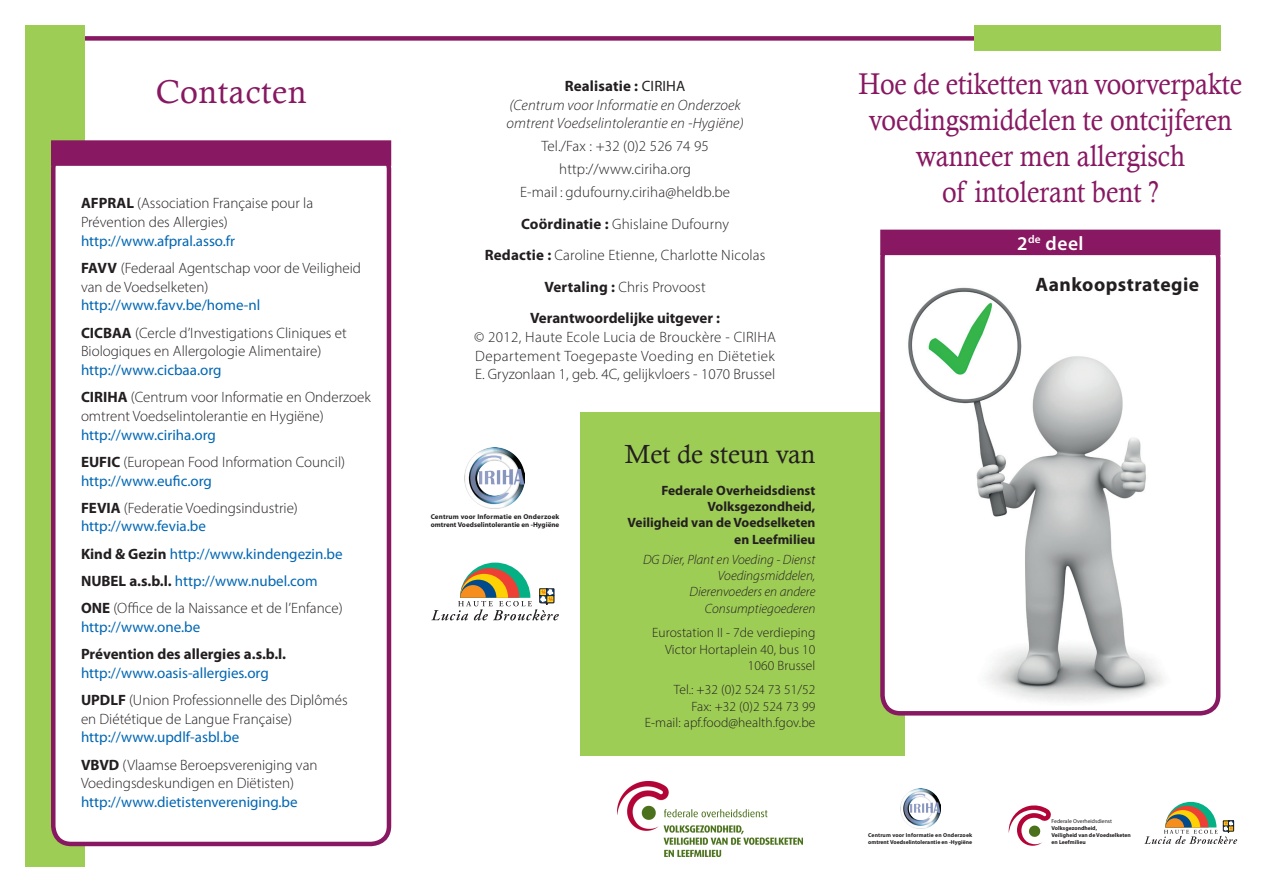
<style>
.page{position:relative;width:1263px;height:893px;background:#fff}
.page>*{position:absolute;margin:0;border:0;box-sizing:border-box;transform-origin:0 0}
.t1{font:33px "Calisto";letter-spacing:.025em;color:#871861}
.t2{font:30px/36px "Calisto";color:#871861;text-align:center;scale:.9 1}
.t3{font:26.25px "Calisto";color:#231f20}
.t4{font:700 19.5px "Myriad Pro";letter-spacing:.025em;color:#231f20}
.t5{font:600 19.5px "Myriad Pro";color:#fff}
.t6{font:300 15px/18.8px "Myriad Pro";color:#231f20}
.t7{font:15px "Myriad Pro";color:#0166b3}
.t8{font:700 15px "Myriad Pro";color:#231f20}
.t9{font:italic 300 15px/18.8px "Myriad Pro";letter-spacing:.01em;color:#231f20}
.t10{font:300 15px "Myriad Pro";letter-spacing:.02em;color:#231f20}
.t11{font:300 15px "Myriad Pro";letter-spacing:.03em;color:#231f20}
.t12{font:300 13.5px "Myriad Pro";letter-spacing:.005em;color:#231f20}
.t13{font:italic 300 13.5px/16.2px "Myriad Pro";color:#231f20;text-align:right}
.t14{font:700 13.5px/16.2px "Myriad Pro";color:#231f20;text-align:right}
.t15{font:700 7.05px/8.4px "Myriad Pro";letter-spacing:.005em;color:#231f20}
.t16{font:700 5.7px/6.9px "Myriad Pro";color:#231f20}
.t17{font:5.7px "Myriad Pro";color:#231f20}
.s1{font-weight:700}
.s2{font-weight:700;color:#231f20}
.s3{font-weight:400;color:#0166b3}
.s4{font-weight:400}
</style>
<div class="page">
<div style="left:51px;top:36px;width:957px;height:5px;background:#871861"></div>
<div style="left:26px;top:26px;width:59px;height:841px;background:#9ecd56"></div>
<div style="left:580px;top:412px;width:324px;height:344px;background:#9ecd56"></div>
<div style="left:974px;top:26px;width:246px;height:25px;background:#9ecd56"></div>
<div style="left:53px;top:151px;width:336px;height:693px;background:#fff;border-radius:18px"></div>
<div style="left:51px;top:149px;width:340px;height:697px;border:4px solid #871861;border-radius:18px"></div>
<div style="left:51px;top:140px;width:340px;height:26px;background:#871861;border:4px solid #871861"></div>
<div style="left:882px;top:240px;width:336px;height:473px;background:#fff;border-radius:18px"></div>
<div style="left:880px;top:238px;width:340px;height:478px;border:4px solid #871861;border-radius:18px"></div>
<div style="left:880px;top:230px;width:340px;height:25px;background:#871861"></div>
<img style="left:908px;top:287px;width:255px;height:415px">
<img style="left:617px;top:782px;width:185px;height:75px">
<svg style="left:431px;top:563px;width:128px;height:57px"></svg>
<img style="left:464px;top:447px;width:61px;height:61px">
<svg style="left:1144px;top:802px;width:93px;height:42px"></svg>
<svg style="left:1009px;top:805px;width:42px;height:41px"></svg>
<img style="left:900px;top:788px;width:40px;height:41px">
<p class="t1" style="left:156px;top:72px;width:152px">Contacten</p>
<p class="t6" style="left:81px;top:194px;width:234px"><span class="s1">AFPRAL</span> (Association Française pour la<br>Prévention des Allergies)</p>
<p class="t7" style="left:81px;top:231px;width:156px">http://www.afpral.asso.fr</p>
<p class="t6" style="left:81px;top:258px;width:282px"><span class="s1">FAVV</span> (Federaal Agentschap voor de Veiligheid van de Voedselketen)</p>
<p class="t7" style="left:81px;top:296px;width:181px">http://www.favv.be/home-nl</p>
<p class="t6" style="left:81px;top:323px;width:267px"><span class="s1">CICBAA</span> (Cercle d’Investigations Cliniques et<br>Biologiques en Allergologie Alimentaire)</p>
<p class="t7" style="left:81px;top:361px;width:142px">http://www.cicbaa.org</p>
<p class="t6" style="left:81px;top:388px;width:291px"><span class="s1">CIRIHA</span> (Centrum voor Informatie en Onderzoek omtrent Voedselintolerantie en Hygiëne)</p>
<p class="t7" style="left:81px;top:425px;width:136px">http://www.ciriha.org</p>
<p class="t6" style="left:81px;top:452px;width:266px"><span class="s1">EUFIC</span> (European Food Information Council)</p>
<p class="t7" style="left:81px;top:471px;width:132px">http://www.eufic.org</p>
<p class="t6" style="left:81px;top:498px;width:218px"><span class="s1">FEVIA</span> (Federatie Voedingsindustrie)</p>
<p class="t7" style="left:81px;top:517px;width:126px">http://www.fevia.be</p>
<p class="t7" style="left:81px;top:544px;width:263px"><span class="s2">Kind &amp; Gezin</span> http://www.kindengezin.be</p>
<p class="t7" style="left:81px;top:572px;width:238px"><span class="s2">NUBEL a.s.b.l.</span> http://www.nubel.com</p>
<p class="t6" style="left:81px;top:599px;width:263px"><span class="s1">ONE</span> (Office de la Naissance et de l’Enfance) <span class="s3">http://www.one.be</span></p>
<p class="t8" style="left:81px;top:644px;width:207px">Prévention des allergies a.s.b.l.</p>
<p class="t7" style="left:81px;top:663px;width:189px">http://www.oasis-allergies.org</p>
<p class="t6" style="left:81px;top:690px;width:268px"><span class="s1">UPDLF</span> (Union Professionnelle des Diplômés en Diététique de Langue Française)</p>
<p class="t7" style="left:81px;top:728px;width:160px">http://www.updlf-asbl.be</p>
<p class="t6" style="left:81px;top:755px;width:238px"><span class="s1">VBVD</span> (Vlaamse Beroepsvereniging van<br>Voedingsdeskundigen en Diëtisten)</p>
<p class="t7" style="left:81px;top:793px;width:218px">http://www.dietistenvereniging.be</p>
<p class="t8" style="left:565px;top:76px;width:122px">Realisatie : <span class="s4">CIRIHA</span></p>
<p class="t9" style="left:506px;top:95px;width:239px">(Centrum voor Informatie en Onderzoek omtrent Voedselintolerantie en -Hygiëne)</p>
<p class="t6" style="left:541px;top:137px;width:169px">Tel./Fax : +32 (0)2 526 74 95</p>
<p class="t6" style="left:559px;top:160px;width:133px">http://www.ciriha.org</p>
<p class="t6" style="left:520px;top:183px;width:212px">E-mail : gdufourny.ciriha@heldb.be</p>
<p class="t6" style="left:521px;top:214px;width:209px"><span class="s1">Coördinatie :</span> Ghislaine Dufourny</p>
<p class="t6" style="left:485px;top:246px;width:282px"><span class="s1">Redactie :</span> Caroline Etienne, Charlotte Nicolas</p>
<p class="t6" style="left:544px;top:277px;width:163px"><span class="s1">Vertaling :</span> Chris Provoost</p>
<p class="t8" style="left:530px;top:308px;width:192px">Verantwoordelijke uitgever :</p>
<p class="t10" style="left:474px;top:328px;width:303px">© 2012, Haute Ecole Lucia de Brouckère - CIRIHA</p>
<p class="t11" style="left:475px;top:346px;width:301px">Departement Toegepaste Voeding en Diëtetiek</p>
<p class="t6" style="left:475px;top:365px;width:302px">E. Gryzonlaan 1, geb. 4C, gelijkvloers - 1070 Brussel</p>
<p class="t15" style="left:431px;top:512px;width:130px">Centrum voor Informatie en Onderzoek omtrent Voedselintolerantie en -Hygiëne</p>
<p class="t3" style="left:625px;top:438px;width:192px">Met de steun van</p>
<p class="t14" style="left:661px;top:482px;width:155px">Federale Overheidsdienst<br>Volksgezondheid,</p>
<p class="t14" style="left:628px;top:514px;width:189px">Veiligheid van de Voedselketen en Leefmilieu</p>
<p class="t13" style="left:643px;top:551px;width:174px">DG Dier, Plant en Voeding - Dienst<br>Voedingsmiddelen,</p>
<p class="t13" style="left:689px;top:584px;width:127px">Dierenvoeders en andere<br>Consumptiegoederen</p>
<p class="t12" style="left:652px;top:625px;width:165px">Eurostation II - 7de verdieping</p>
<p class="t12" style="left:665px;top:641px;width:152px">Victor Hortaplein 40, bus 10</p>
<p class="t12" style="left:748px;top:657px;width:69px">1060 Brussel</p>
<p class="t12" style="left:674px;top:682px;width:143px">Tel.: +32 (0)2 524 73 51/52</p>
<p class="t12" style="left:692px;top:698px;width:125px">Fax: +32 (0)2 524 73 99</p>
<p class="t12" style="left:645px;top:714px;width:172px">E-mail: apf.food@health.fgov.be</p>
<p class="t2" style="left:858px;top:66px;width:428px">Hoe de etiketten van voorverpakte voedingsmiddelen te ontcijferen wanneer men allergisch<br>of intolerant bent ?</p>
<p class="t5" style="left:1017px;top:231px;width:68px">2<sup>de</sup> deel</p>
<p class="t4" style="left:1035px;top:272px;width:165px">Aankoopstrategie</p>
<p class="t16" style="left:868px;top:831px;width:106px">Centrum voor Informatie en Onderzoek omtrent Voedselintolerantie en -Hygiëne</p>
<p class="t17" style="left:1051px;top:818px;width:62px">Federale Overheidsdienst</p>
<p class="t16" style="left:1051px;top:825px;width:81px">Volksgezondheid,<br>Veiligheid van de Voedselketen</p>
<p class="t16" style="left:1051px;top:838px;width:36px">en Leefmilieu</p>
</div>
